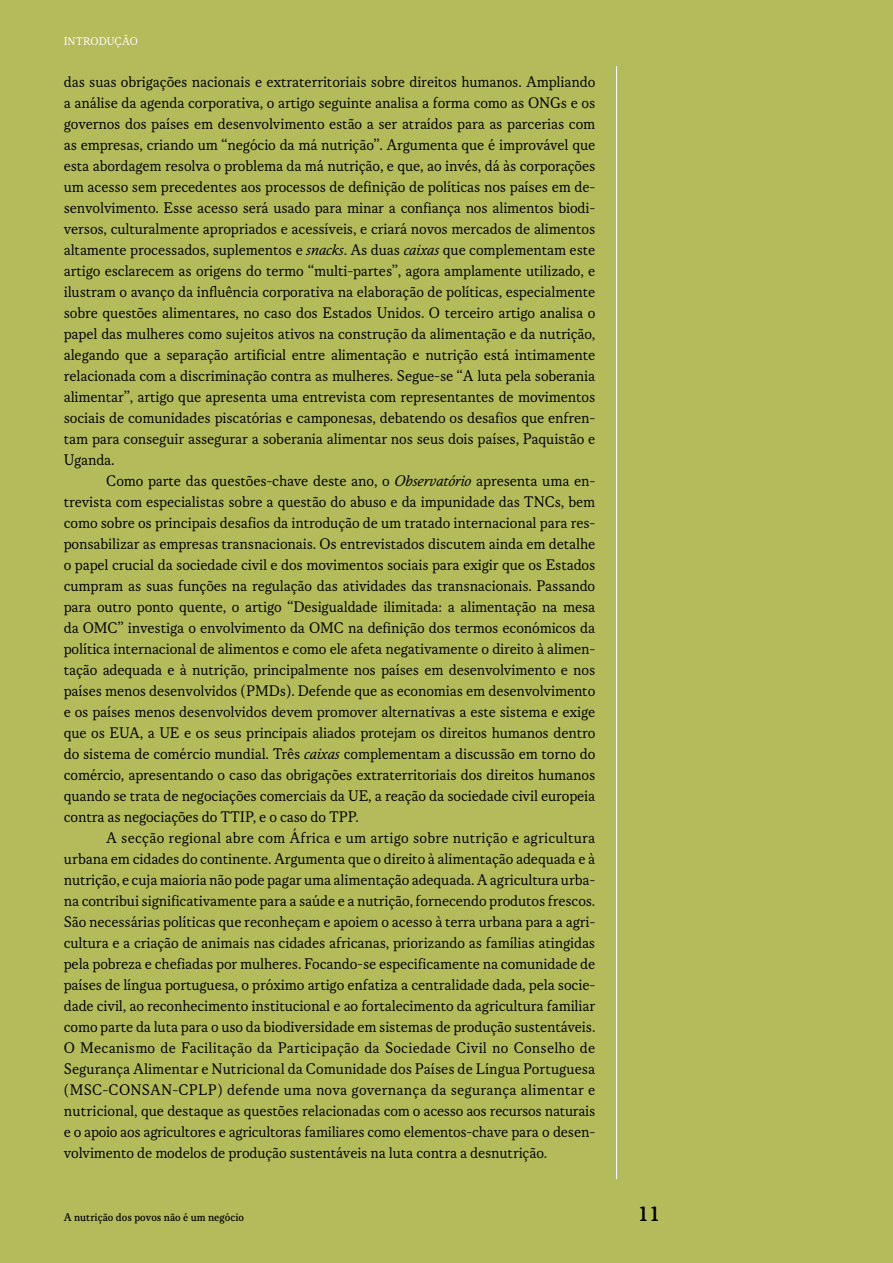
<style>
.page{position:relative;width:893px;height:1263px;background:#b4bb5b}
.page>*{position:absolute;margin:0;border:0;box-sizing:border-box;transform-origin:0 0}
.t1{font:22.5px "Korpus C";color:#000}
.t2{font:16.5px/21px "Korpus A";letter-spacing:-.01em;color:#000;text-align:justify}
.t3{font:12px "Korpus B";color:#000}
.t4{font:12px "Korpus A";color:#fff}
.s1{font-family:"Korpus A16"}
</style>
<div class="page">
<hr style="left:616px;top:66px;width:1px;height:1113px;background:#fff">
<p class="t4" style="left:64px;top:35px;width:76px">INTRODUÇÃO</p>
<p class="t2" style="left:64px;top:71px;width:533px">das suas obrigações nacionais e extraterritoriais sobre direitos humanos. Ampliando a análise da agenda corporativa, o artigo seguinte analisa a forma como as ONGs e os governos dos países em desenvolvimento estão a ser atraídos para as parcerias com as empresas, criando um “negócio da má nutrição”. Argumenta que é improvável que esta abordagem resolva o problema da má nutrição, e que, ao invés, dá às corporações um acesso sem precedentes aos processos de definição de políticas nos países em de&shy;senvolvimento. Esse acesso será usado para minar a confiança nos alimentos biodi&shy;versos, culturalmente apropriados e acessíveis, e criará novos mercados de alimentos altamente processados, suplementos e <span class="s1">snacks</span>. As duas <span class="s1">caixas</span> que complementam este artigo esclarecem as origens do termo “multi-partes”, agora amplamente utilizado, e ilustram o avanço da influência corporativa na elaboração de políticas, especialmente sobre questões alimentares, no caso dos Estados Unidos. O terceiro artigo analisa o papel das mulheres como sujeitos ativos na construção da alimentação e da nutrição, alegando que a separação artificial entre alimentação e nutrição está intimamente relacionada com a discriminação contra as mulheres. Segue-se “A luta pela soberania alimentar”, artigo que apresenta uma entrevista com representantes de movimentos sociais de comunidades piscatórias e camponesas, debatendo os desafios que enfren&shy;tam para conseguir assegurar a soberania alimentar nos seus dois países, Paquistão e Uganda.</p>
<p class="t2" style="left:64px;top:470px;width:533px;text-indent:43px">Como parte das questões-chave deste ano, o <span class="s1">Observatório</span> apresenta uma en&shy;trevista com especialistas sobre a questão do abuso e da impunidade das TNCs, bem como sobre os principais desafios da introdução de um tratado internacional para res&shy;ponsabilizar as empresas transnacionais. Os entrevistados discutem ainda em detalhe o papel crucial da sociedade civil e dos movimentos sociais para exigir que os Estados cumpram as suas funções na regulação das atividades das transnacionais. Passando para outro ponto quente, o artigo “Desigualdade ilimitada: a alimentação na mesa da OMC” investiga o envolvimento da OMC na definição dos termos económicos da política internacional de alimentos e como ele afeta negativamente o direito à alimen&shy;tação adequada e à nutrição, principalmente nos países em desenvolvimento e nos países menos desenvolvidos (PMDs). Defende que as economias em desenvolvimento e os países menos desenvolvidos devem promover alternativas a este sistema e exige que os EUA, a UE e os seus principais aliados protejam os direitos humanos dentro do sistema de comércio mundial. Três <span class="s1">caixas</span> complementam a discussão em torno do comércio, apresentando o caso das obrigações extraterritoriais dos direitos humanos quando se trata de negociações comerciais da UE, a reação da sociedade civil europeia contra as negociações do TTIP, e o caso do TPP.</p>
<p class="t2" style="left:64px;top:828px;width:533px;text-indent:43px">A secção regional abre com África e um artigo sobre nutrição e agricultura urbana em cidades do continente. Argumenta que o direito à alimentação adequada e à nutrição, e cuja maioria não pode pagar uma alimentação adequada. A agricultura urba&shy;na contribui significativamente para a saúde e a nutrição, fornecendo produtos frescos.<br>São necessárias políticas que reconheçam e apoiem o acesso à terra urbana para a agri&shy;cultura e a criação de animais nas cidades africanas, priorizando as famílias atingidas pela pobreza e chefiadas por mulheres. Focando-se especificamente na comunidade de países de língua portuguesa, o próximo artigo enfatiza a centralidade dada, pela socie&shy;dade civil, ao reconhecimento institucional e ao fortalecimento da agricultura familiar como parte da luta para o uso da biodiversidade em sistemas de produção sustentáveis.<br>O Mecanismo de Facilitação da Participação da Sociedade Civil no Conselho de Segurança Alimentar e Nutricional da Comunidade dos Países de Língua Portuguesa (MSC-CONSAN-CPLP) defende uma nova governança da segurança alimentar e nutricional, que destaque as questões relacionadas com o acesso aos recursos naturais e o apoio aos agricultores e agricultoras familiares como elementos-chave para o desen&shy;volvimento de modelos de produção sustentáveis na luta contra a desnutrição.</p>
<p class="t3" style="left:64px;top:1210px;width:182px">A nutrição dos povos não é um negócio</p>
<h1 class="t1" style="left:638px;top:1201px;width:24px">11</h1>
</div>
